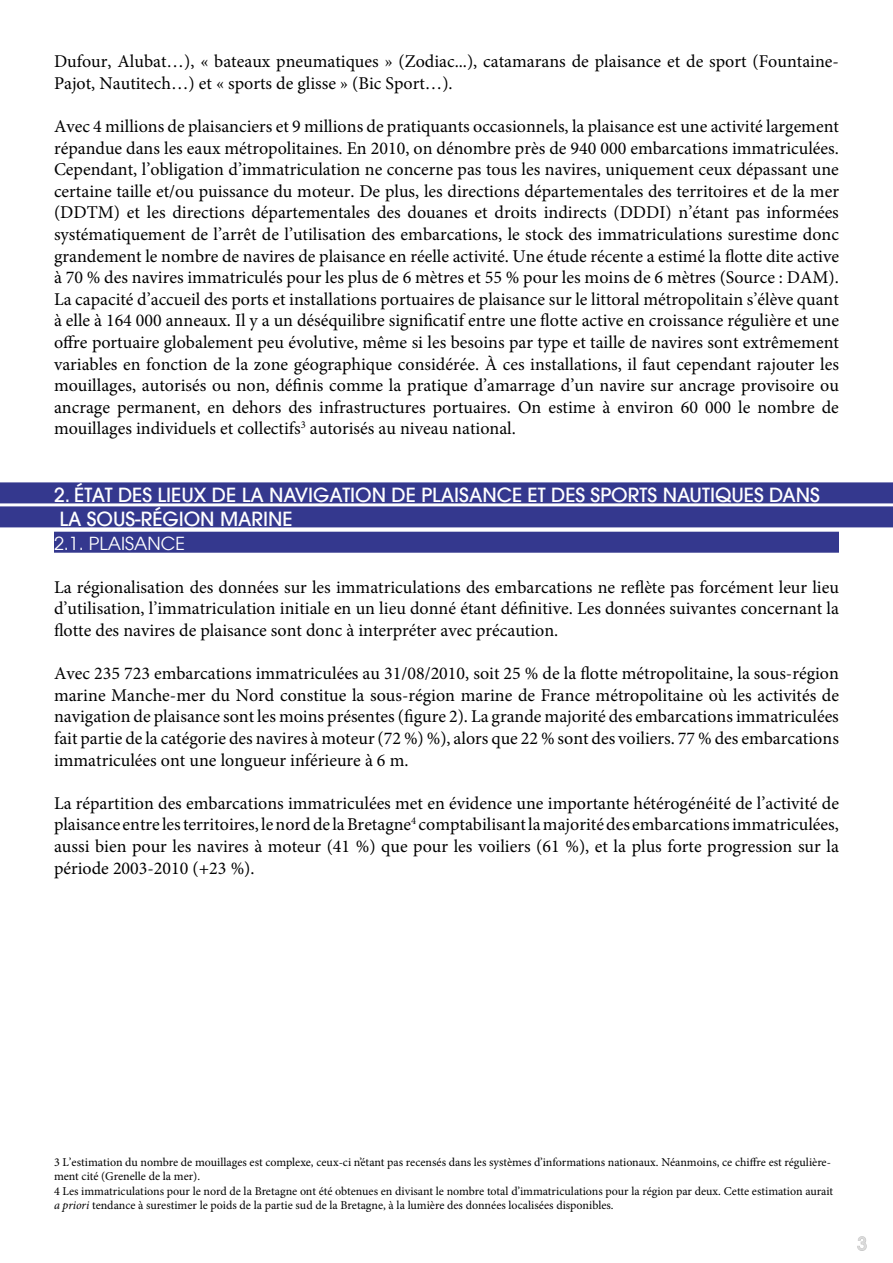
<style>
.page{position:relative;width:893px;height:1263px;background:#fff}
.page>*{position:absolute;margin:0;border:0;box-sizing:border-box;transform-origin:0 0}
.t1{font:500 19.5px/24px "Avant Garde LT";color:#fff}
.t2{font:18px/21.6px "Minion Pro";color:#000;text-align:justify}
.t3{font:18px "Avant Garde LT";color:#fff}
.t4{font:500 18px "Avant Garde LT";color:#dadada}
.t5{font:12px/14.4px "Minion Pro";color:#000}
.s1{font-style:italic}
</style>
<div class="page">
<svg style="left:857px;top:1236px;width:10px;height:15px"></svg>
<div style="left:0;top:482px;width:893px;height:21px;background:#34388e"></div>
<div style="left:0;top:506px;width:893px;height:21px;background:#34388e"></div>
<div style="left:54px;top:532px;width:785px;height:21px;background:#34388e"></div>
<p class="t2" style="left:54px;top:51px;width:786px">Dufour, Alubat…), « bateaux pneumatiques » (Zodiac...), catamarans de plaisance et de sport (Fountaine-<br>Pajot, Nautitech…) et « sports de glisse » (Bic Sport…).</p>
<p class="t2" style="left:54px;top:115px;width:786px">Avec 4 millions de plaisanciers et 9 millions de pratiquants occasionnels, la plaisance est une activité largement répandue dans les eaux métropolitaines. En 2010, on dénombre près de 940 000 embarcations immatriculées.<br>Cependant, l’obligation d’immatriculation ne concerne pas tous les navires, uniquement ceux dépassant une certaine taille et/ou puissance du moteur. De plus, les directions départementales des territoires et de la mer (DDTM) et les directions départementales des douanes et droits indirects (DDDI) n’étant pas informées systématiquement de l’arrêt de l’utilisation des embarcations, le stock des immatriculations surestime donc grandement le nombre de navires de plaisance en réelle activité. Une étude récente a estimé la flotte dite active à 70 % des navires immatriculés pour les plus de 6 mètres et 55 % pour les moins de 6 mètres (Source : DAM).<br>La capacité d’accueil des ports et installations portuaires de plaisance sur le littoral métropolitain s’élève quant à elle à 164 000 anneaux. Il y a un déséquilibre significatif entre une flotte active en croissance régulière et une offre portuaire globalement peu évolutive, même si les besoins par type et taille de navires sont extrêmement variables en fonction de la zone géographique considérée. À ces installations, il faut cependant rajouter les mouillages, autorisés ou non, définis comme la pratique d’amarrage d’un navire sur ancrage provisoire ou ancrage permanent, en dehors des infrastructures portuaires. On estime à environ 60 000 le nombre de mouillages individuels et collectifs<sup>3</sup> autorisés au niveau national.</p>
<p class="t1" style="left:54px;top:482px;width:767px">2. ÉTAT DES LIEUX DE LA NAVIGATION DE PLAISANCE ET DES SPORTS NAUTIQUES DANS<br>LA SOUS-RÉGION MARINE</p>
<p class="t3" style="left:54px;top:532px;width:133px">2.1. PLAISANCE</p>
<p class="t2" style="left:54px;top:576px;width:786px">La régionalisation des données sur les immatriculations des embarcations ne reflète pas forcément leur lieu d’utilisation, l’immatriculation initiale en un lieu donné étant définitive. Les données suivantes concernant la flotte des navires de plaisance sont donc à interpréter avec précaution.</p>
<p class="t2" style="left:54px;top:663px;width:786px">Avec 235 723 embarcations immatriculées au 31/08/2010, soit 25 % de la flotte métropolitaine, la sous-région marine Manche-mer du Nord constitue la sous-région marine de France métropolitaine où les activités de navigation de plaisance sont les moins présentes (figure 2). La grande majorité des embarcations immatriculées fait partie de la catégorie des navires à moteur (72 %) %), alors que 22 % sont des voiliers. 77 % des embarcations immatriculées ont une longueur inférieure à 6 m.</p>
<p class="t2" style="left:54px;top:792px;width:786px">La répartition des embarcations immatriculées met en évidence une importante hétérogénéité de l’activité de plaisance entre les territoires, le nord de la Bretagne<sup>4</sup> comptabilisant la majorité des embarcations immatriculées, aussi bien pour les navires à moteur (41 %) que pour les voiliers (61 %), et la plus forte progression sur la période 2003-2010 (+23 %).</p>
<p class="t5" style="left:54px;top:1155px;width:781px">3 L’estimation du nombre de mouillages est complexe, ceux-ci n’étant pas recensés dans les systèmes d’informations nationaux. Néanmoins, ce chiffre est régulière&shy;ment cité (Grenelle de la mer).<br>4 Les immatriculations pour le nord de la Bretagne ont été obtenues en divisant le nombre total d’immatriculations pour la région par deux. Cette estimation aurait <span class="s1">a priori</span> tendance à surestimer le poids de la partie sud de la Bretagne, à la lumière des données localisées disponibles.</p>
<p class="t4" style="left:857px;top:1232px;width:11px">3</p>
</div>
